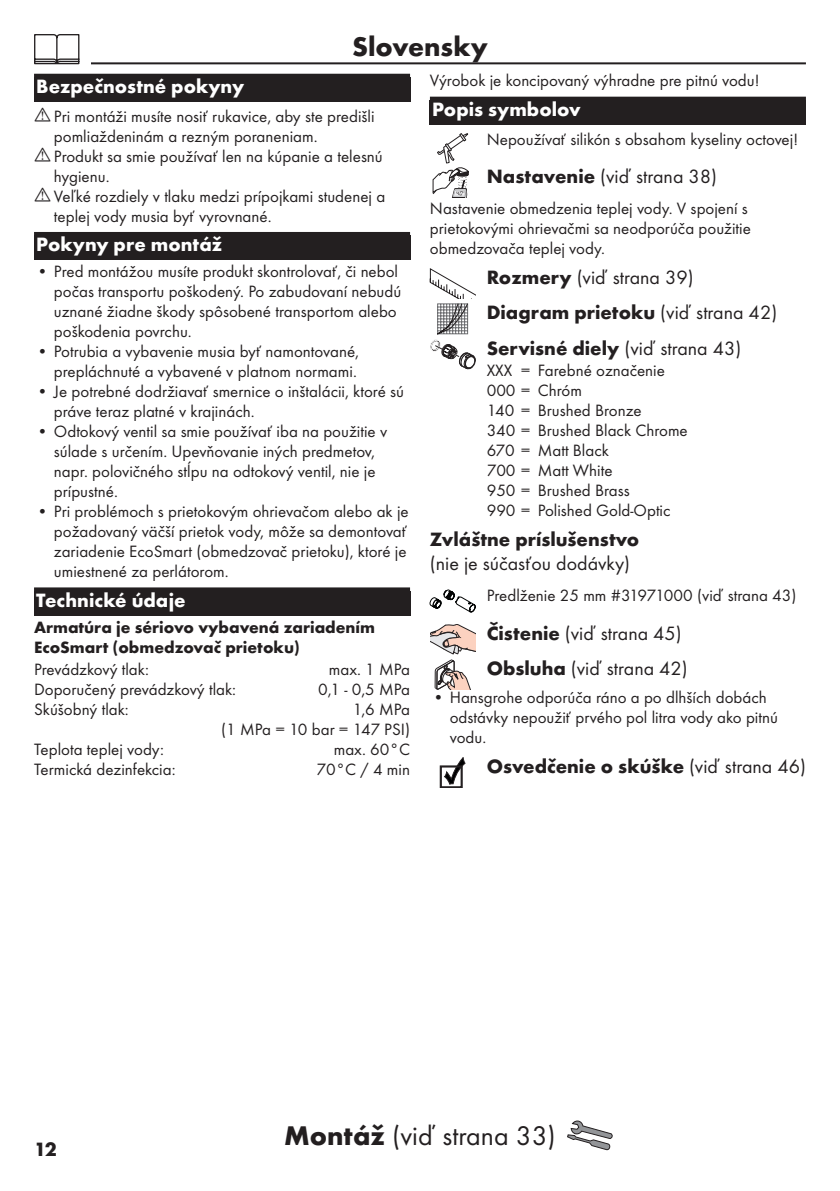
<style>
.page{position:relative;width:840px;height:1191px;background:#fff}
.page>*{position:absolute;margin:0;border:0;box-sizing:border-box;transform-origin:0 0}
.t1{font:28px "Futura TOT Boo";color:#231f20}
.t2{font:700 28px "Futura TOT";color:#231f20}
.t3{font:700 20px/35.4px "Futura TOT";color:#231f20}
.t4{font:20px/35.4px "Futura TOT Boo";color:#231f20}
.t5{font:700 20px "Futura TOT";color:#fff}
.t6{font:17px/20px "Futura TOT Boo";color:#231f20}
.t7{font:700 17px/20px "Futura TOT";color:#231f20}
.s1{font-family:"Futura TOT";font-weight:700}
.s2{font-family:"Futura TOT Boo";font-weight:400}
</style>
<div class="page">
<hr style="left:34px;top:62px;width:771px;height:2px;background:#231f20">
<div style="left:23px;top:34px;width:68px;height:34px;background:#fff"></div>
<svg style="left:34px;top:34px;width:45px;height:30px"></svg>
<svg style="left:567px;top:1120px;width:45px;height:30px"></svg>
<div style="left:34px;top:74px;width:376px;height:28px;background:#231f20"></div>
<div style="left:34px;top:232px;width:376px;height:28px;background:#231f20"></div>
<div style="left:34px;top:587px;width:376px;height:28px;background:#231f20"></div>
<div style="left:429px;top:97px;width:376px;height:28px;background:#231f20"></div>
<svg style="left:432px;top:133px;width:36px;height:65px"></svg>
<svg style="left:429px;top:268px;width:46px;height:101px"></svg>
<svg style="left:429px;top:590px;width:46px;height:22px"></svg>
<svg style="left:430px;top:624px;width:45px;height:65px"></svg>
<svg style="left:440px;top:757px;width:25px;height:31px"></svg>
<h1 class="t2" style="left:352px;top:29px;width:137px">Slovensky</h1>
<p class="t5" style="left:36px;top:74px;width:209px">Bezpečnostné pokyny</p>
<p class="t6" style="left:54px;top:106px;width:332px">Pri montáži musíte nosiť rukavice, aby ste predišli pomliaždeninám a rezným poraneniam.<br>Produkt sa smie používať len na kúpanie a telesnú hygienu.<br>Veľké rozdiely v tlaku medzi prípojkami studenej a teplej vody musia byť vyrovnané.</p>
<p class="t5" style="left:36px;top:232px;width:187px">Pokyny pre montáž</p>
<p class="t6" style="left:54px;top:261px;width:349px;text-indent:-17px">• Pred montážou musíte produkt skontrolovať, či nebol počas transportu poškodený. Po zabudovaní nebudú uznané žiadne škody spôsobené transportom alebo poškodenia povrchu.</p>
<p class="t6" style="left:37px;top:341px;width:323px;text-align:right">• Potrubia a vybavenie musia byť namontované, prepláchnuté a vybavené v platnom normami.</p>
<p class="t6" style="left:54px;top:381px;width:351px;text-indent:-17px">• Je potrebné dodržiavať smernice o inštalácii, ktoré sú práve teraz platné v krajinách.</p>
<p class="t6" style="left:54px;top:421px;width:335px;text-indent:-17px">• Odtokový ventil sa smie používať iba na použitie v súlade s určením. Upevňovanie iných predmetov, napr. polovičného stĺpu na odtokový ventil, nie je prípustné.</p>
<p class="t6" style="left:54px;top:501px;width:356px;text-indent:-17px">• Pri problémoch s prietokovým ohrievačom alebo ak je požadovaný väčší prietok vody, môže sa demontovať zariadenie EcoSmart (obmedzovač prietoku), ktoré je umiestnené za perlátorom.</p>
<p class="t5" style="left:36px;top:588px;width:151px">Technické údaje</p>
<p class="t7" style="left:34px;top:616px;width:342px">Armatúra je sériovo vybavená zariadením<br>EcoSmart (obmedzovač prietoku)</p>
<p class="t6" style="left:34px;top:659px;width:116px">Prevádzkový tlak:</p>
<p class="t6" style="left:329px;top:659px;width:83px">max. 1 MPa</p>
<p class="t6" style="left:34px;top:679px;width:203px">Doporučený prevádzkový tlak:</p>
<p class="t6" style="left:318px;top:679px;width:93px">0,1 - 0,5 MPa</p>
<p class="t6" style="left:34px;top:699px;width:96px">Skúšobný tlak:</p>
<p class="t6" style="left:221px;top:699px;width:190px;text-align:right">1,6 MPa<br>(1 MPa = 10 bar = 147 PSI)</p>
<p class="t6" style="left:34px;top:739px;width:131px">Teplota teplej vody:</p>
<p class="t6" style="left:333px;top:739px;width:78px">max. 60°C</p>
<p class="t6" style="left:34px;top:759px;width:143px">Termická dezinfekcia:</p>
<p class="t6" style="left:316px;top:759px;width:95px">70°C / 4 min</p>
<p class="t6" style="left:429px;top:71px;width:331px">Výrobok je koncipovaný výhradne pre pitnú vodu!</p>
<p class="t5" style="left:432px;top:97px;width:150px">Popis symbolov</p>
<p class="t6" style="left:486px;top:129px;width:313px">Nepoužívať silikón s obsahom kyseliny octovej!</p>
<p class="t4" style="left:486px;top:158px;width:232px"><span class="s1">Nastavenie</span> (viď strana 38)</p>
<p class="t6" style="left:429px;top:198px;width:322px">Nastavenie obmedzenia teplej vody. V spojení s prietokovými ohrievačmi sa neodporúča použitie obmedzovača teplej vody.</p>
<p class="t4" style="left:486px;top:259px;width:208px"><span class="s1">Rozmery</span> (viď strana 39)</p>
<p class="t3" style="left:486px;top:294px;width:292px">Diagram prietoku <span class="s2">(viď strana 42)<br></span>Servisné diely <span class="s2">(viď strana 43)</span></p>
<p class="t6" style="left:486px;top:360px;width:202px">XXX = Farebné označenie<br>000 = Chróm<br>140 = Brushed Bronze<br>340 = Brushed Black Chrome<br>670 = Matt Black<br>700 = Matt White<br>950 = Brushed Brass<br>990 = Polished Gold-Optic</p>
<p class="t3" style="left:429px;top:521px;width:211px">Zvláštne príslušenstvo</p>
<p class="t4" style="left:429px;top:545px;width:202px">(nie je súčasťou dodávky)</p>
<p class="t6" style="left:486px;top:585px;width:311px">Predlženie 25 mm #31971000 (viď strana 43)</p>
<p class="t4" style="left:486px;top:615px;width:202px"><span class="s1">Čistenie</span> (viď strana 45)<br><span class="s1">Obsluha</span> (viď strana 42)</p>
<p class="t6" style="left:449px;top:687px;width:329px;text-indent:-17px">• Hansgrohe odporúča ráno a po dlhších dobách odstávky nepoužiť prvého pol litra vody ako pitnú vodu.</p>
<p class="t3" style="left:486px;top:748px;width:320px">Osvedčenie o skúške <span class="s2">(viď strana 46)</span></p>
<p class="t3" style="left:34px;top:1131px;width:24px">12</p>
<h1 class="t1" style="left:284px;top:1119px;width:273px"><span class="s1">Montáž</span> (viď strana 33)</h1>
</div>
